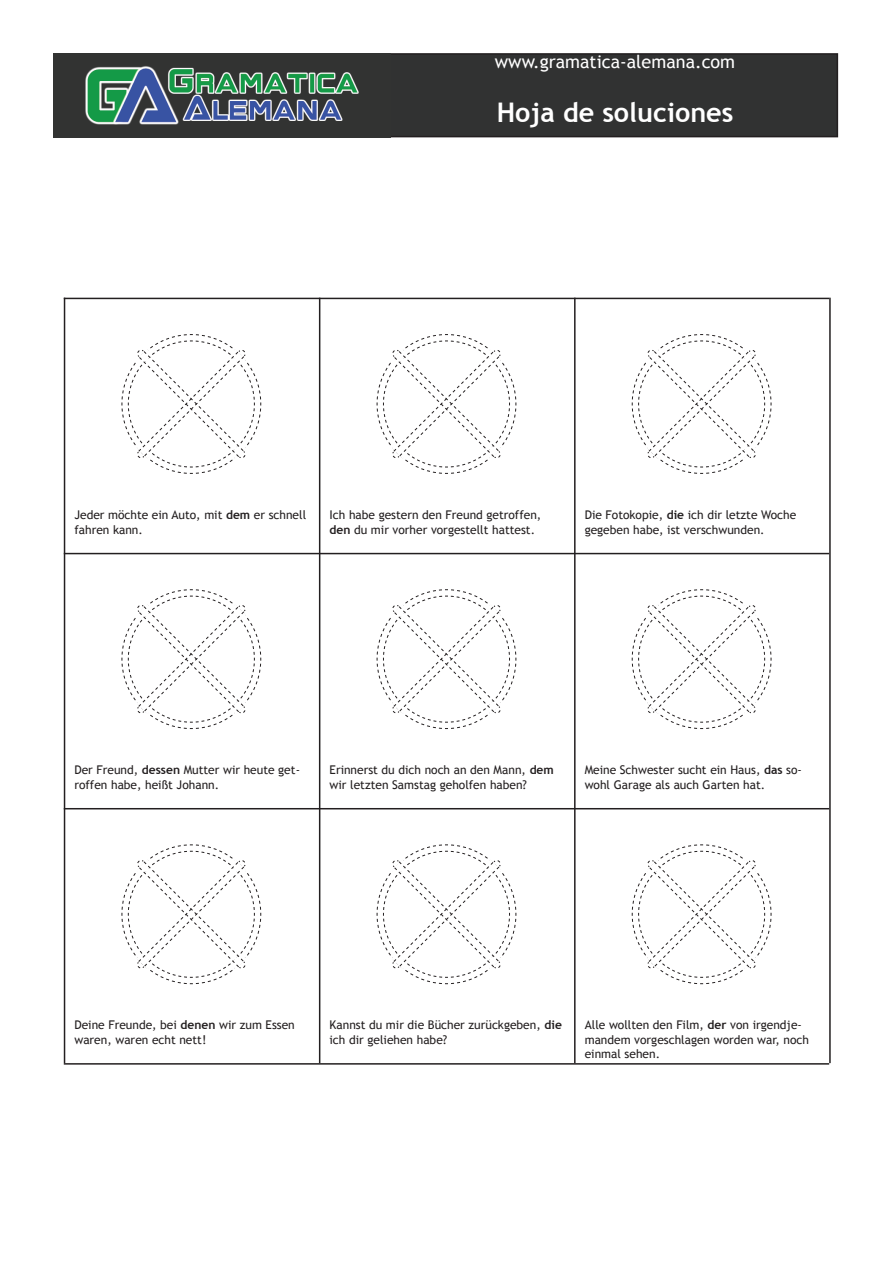
<style>
.page{position:relative;width:893px;height:1263px;background:#fff}
.page>*{position:absolute;margin:0;border:0;box-sizing:border-box;transform-origin:0 0}
.t1{font:700 27px "Trebuchet MS";color:#fff}
.t2{font:18px "Trebuchet MS";color:#fff}
.t3{font:12px/14.4px "Trebuchet MS";color:#231f20}
.s1{font-weight:700}
</style>
<div class="page">
<div style="left:54px;top:54px;width:783px;height:83px;background:#313232"></div>
<div style="left:53px;top:53px;width:785px;height:84px;border:2px solid #231f20"></div>
<img style="left:53px;top:53px;width:337px;height:84px">
<hr style="left:574px;top:298px;width:2px;height:765px;background:#231f20">
<hr style="left:319px;top:298px;width:1px;height:765px;background:#231f20">
<hr style="left:64px;top:553px;width:765px;height:1px;background:#231f20">
<hr style="left:64px;top:808px;width:765px;height:1px;background:#231f20">
<hr style="left:64px;top:1063px;width:765px;height:1px;background:#231f20">
<hr style="left:64px;top:298px;width:765px;height:1px;background:#231f20">
<hr style="left:829px;top:298px;width:2px;height:765px;background:#231f20">
<hr style="left:64px;top:298px;width:1px;height:765px;background:#231f20">
<svg style="left:121px;top:334px;width:140px;height:140px"></svg>
<svg style="left:376px;top:334px;width:141px;height:140px"></svg>
<svg style="left:631px;top:334px;width:141px;height:140px"></svg>
<svg style="left:121px;top:589px;width:140px;height:140px"></svg>
<svg style="left:376px;top:589px;width:141px;height:140px"></svg>
<svg style="left:631px;top:589px;width:141px;height:140px"></svg>
<svg style="left:121px;top:844px;width:140px;height:140px"></svg>
<svg style="left:376px;top:844px;width:141px;height:140px"></svg>
<svg style="left:631px;top:844px;width:141px;height:140px"></svg>
<h2 class="t2" style="left:495px;top:51px;width:242px">www.gramatica-alemana.com</h2>
<h1 class="t1" style="left:497px;top:96px;width:238px">Hoja de soluciones</h1>
<p class="t3" style="left:74px;top:508px;width:233px">Jeder möchte ein Auto, mit <span class="s1">dem</span> er schnell fahren kann.</p>
<p class="t3" style="left:330px;top:508px;width:213px">Ich habe gestern den Freund getroffen, <span class="s1">den</span> du mir vorher vorgestellt hattest.</p>
<p class="t3" style="left:585px;top:508px;width:213px">Die Fotokopie, <span class="s1">die</span> ich dir letzte Woche gegeben habe, ist verschwunden.</p>
<p class="t3" style="left:74px;top:763px;width:227px">Der Freund, <span class="s1">dessen</span> Mutter wir heute get&shy;roffen habe, heißt Johann.</p>
<p class="t3" style="left:330px;top:763px;width:226px">Erinnerst du dich noch an den Mann, <span class="s1">dem </span>wir letzten Samstag geholfen haben?</p>
<p class="t3" style="left:585px;top:763px;width:219px">Meine Schwester sucht ein Haus, <span class="s1">das</span> so&shy;wohl Garage als auch Garten hat.</p>
<p class="t3" style="left:74px;top:1018px;width:222px">Deine Freunde, bei <span class="s1">denen</span> wir zum Essen waren, waren echt nett!</p>
<p class="t3" style="left:330px;top:1018px;width:234px">Kannst du mir die Bücher zurückgeben, <span class="s1">die </span>ich dir geliehen habe?</p>
<p class="t3" style="left:585px;top:1018px;width:226px">Alle wollten den Film, <span class="s1">der</span> von irgendje&shy;mandem vorgeschlagen worden war, noch einmal sehen.</p>
</div>
